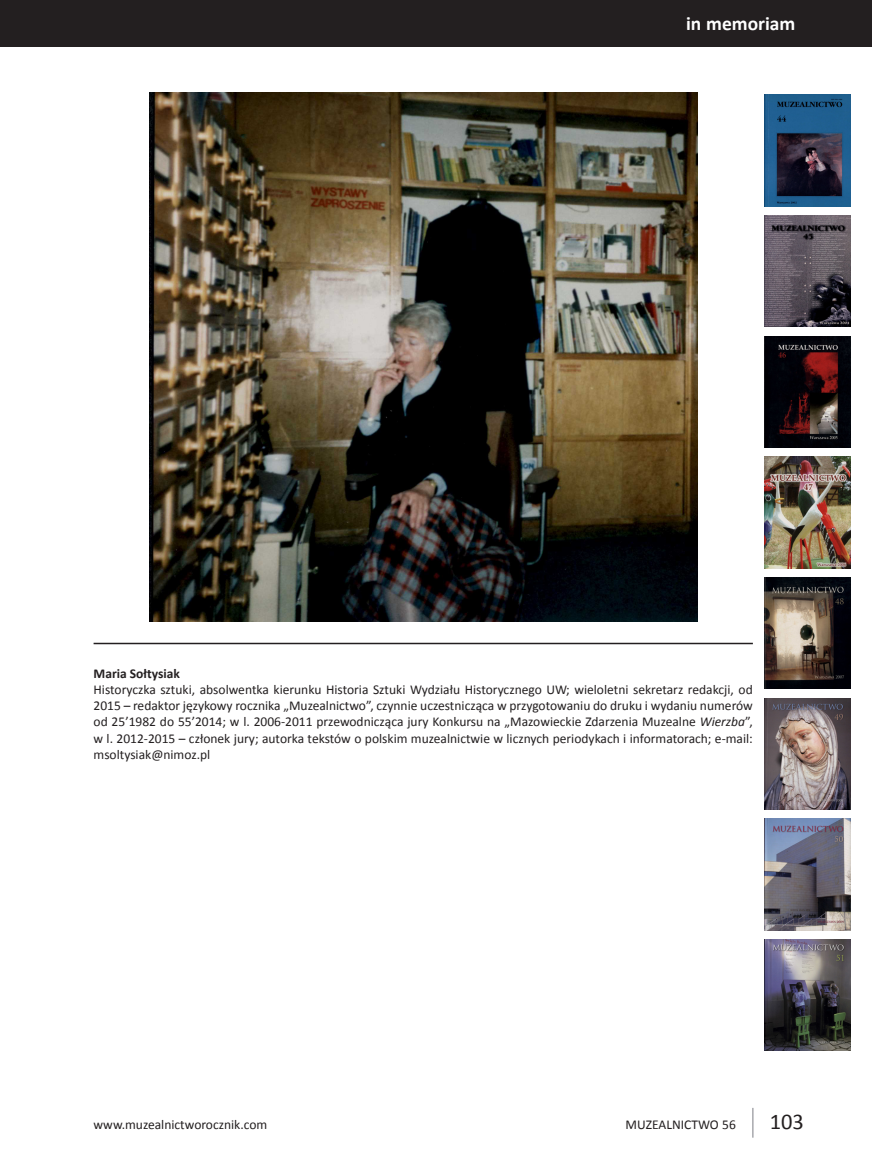
<style>
.page{position:relative;width:872px;height:1170px;background:#fff}
.page>*{position:absolute;margin:0;border:0;box-sizing:border-box;transform-origin:0 0}
.t1{font:22.5px "Calibri";color:#231f20}
.t2{font:700 19.5px "Calibri";color:#fff}
.notka_tekst{font:13.5px/16px "Calibri";color:#231f20;text-align:justify}
.notka_nazwisko{font:700 13.5px "Calibri";color:#231f20}
.s1{font-style:italic}
</style>
<div class="page">
<hr style="left:752px;top:1107px;width:1px;height:30px;background:#a8a9ad">
<div style="left:0;top:0;width:872px;height:47px;background:#231f20"></div>
<hr style="left:94px;top:642px;width:659px;height:2px;background:#231f20">
<img style="left:764px;top:95px;width:86px;height:111px">
<img style="left:764px;top:215px;width:86px;height:112px">
<img style="left:764px;top:336px;width:86px;height:111px">
<img style="left:764px;top:457px;width:86px;height:111px">
<img style="left:764px;top:577px;width:86px;height:112px">
<img style="left:764px;top:698px;width:86px;height:111px">
<img style="left:764px;top:818px;width:86px;height:112px">
<img style="left:764px;top:939px;width:86px;height:111px">
<img style="left:150px;top:93px;width:547px;height:528px">
<h2 class="t2" style="left:686px;top:11px;width:111px">in memoriam</h2>
<p class="notka_nazwisko" style="left:94px;top:665px;width:88px">Maria Sołtysiak</p>
<p class="notka_tekst" style="left:94px;top:681px;width:661px">Historyczka sztuki, absolwentka kierunku Historia Sztuki Wydziału Historycznego UW; wieloletni sekretarz redakcji, od 2015 – redaktor językowy rocznika „Muzealnictwo”, czynnie uczestnicząca w przygotowaniu do druku i wydaniu numerów od 25’1982 do 55’2014; w l. 2006-2011 przewodnicząca jury Konkursu na „Mazowieckie Zdarzenia Muzealne <span class="s1">Wierzba</span>”, w l. 2012-2015 – członek jury; autorka tekstów o polskim muzealnictwie w licznych periodykach i informatorach; e-mail: msoltysiak@nimoz.pl</p>
<p class="notka_tekst" style="left:94px;top:1115px;width:175px">www.muzealnictworocznik.com</p>
<p class="notka_tekst" style="left:625px;top:1115px;width:112px">MUZEALNICTWO 56</p>
<h1 class="t1" style="left:770px;top:1107px;width:36px">103</h1>
</div>
